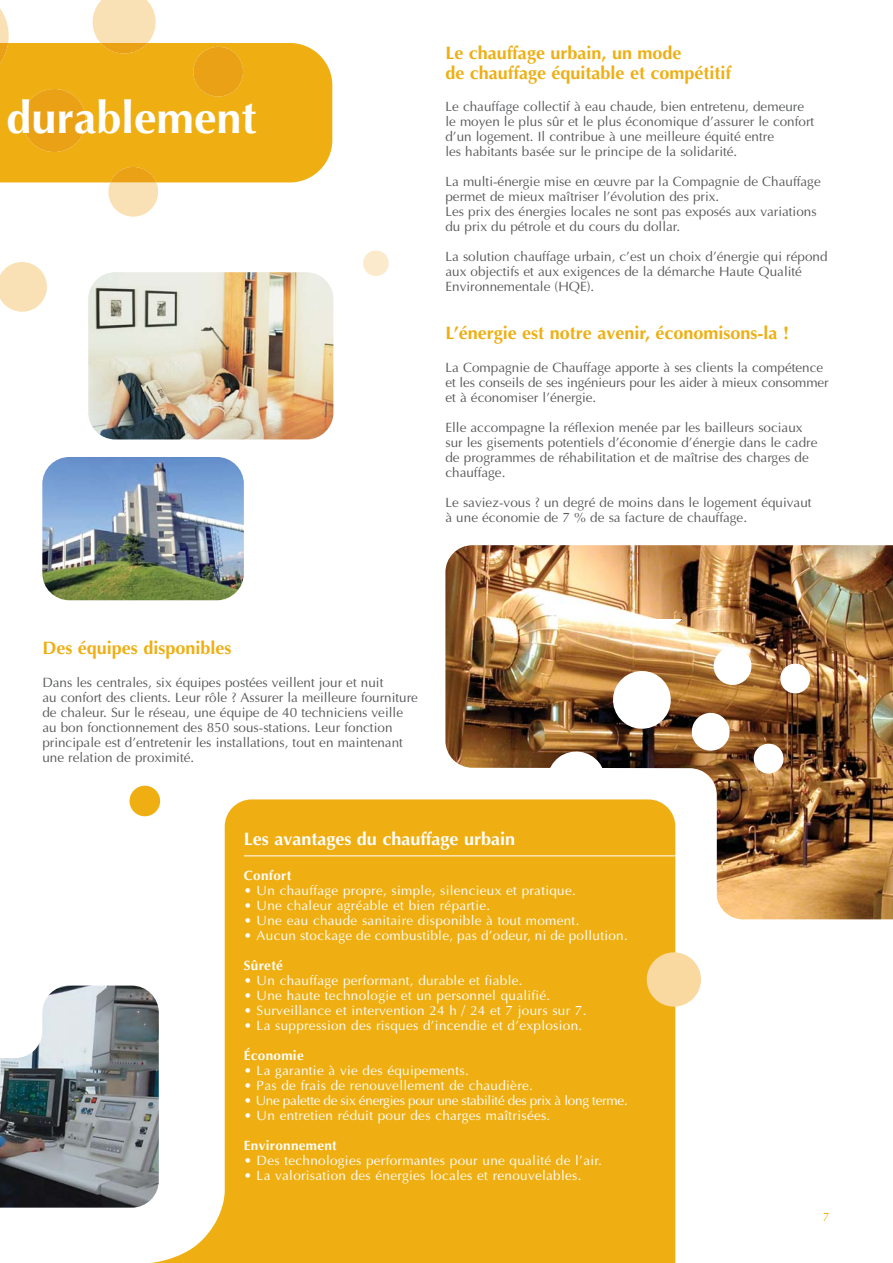
<style>
.page{position:relative;width:893px;height:1263px;background:#fff}
.page>*{position:absolute;margin:0;border:0;box-sizing:border-box;transform-origin:0 0}
.t1{font:700 45px "Optima";color:#fff}
.t2{font:700 18px/19.5px "Optima";color:#efaf13}
.t3{font:700 18px "Optima";color:#fff}
.t4{font:13.5px/15px "Optima";color:#58595b}
.t5{font:13.5px "Optima";letter-spacing:.02em;color:#fff}
.t6{font:13.5px "Optima";letter-spacing:-.015em;color:#fff}
.t7{font:700 13.5px "Optima";letter-spacing:.02em;color:#fff}
.t8{font:12px "Optima";color:#efaf13}
</style>
<div class="page">
<svg style="left:1px;top:43px;width:331px;height:436px"></svg>
<svg style="left:90px;top:0;width:70px;height:54px;background:#f7d99f"></svg>
<svg style="left:190px;top:43px;width:56px;height:54px;background:#eba616"></svg>
<svg style="left:1px;top:259px;width:49px;height:53px"></svg>
<svg style="left:1px;top:10px;width:9px;height:74px"></svg>
<svg style="left:19px;top:85px;width:70px;height:67px;background:#eba616"></svg>
<svg style="left:106px;top:164px;width:54px;height:53px;background:#f6d189"></svg>
<img style="left:445px;top:545px;width:447px;height:374px">
<div style="left:225px;top:799px;width:450px;height:463px;background:#efaf13"></div>
<hr style="left:244px;top:855px;width:432px;height:1px;background:#fff">
<img style="left:1px;top:986px;width:158px;height:199px">
<div style="left:129px;top:786px;width:31px;height:30px;background:#efaf13;border-radius:50%"></div>
<div style="left:363px;top:250px;width:26px;height:26px;background:#fbeacb;border-radius:50%"></div>
<div style="left:646px;top:952px;width:55px;height:55px;background:#f9d9a0;border-radius:50%"></div>
<img style="left:42px;top:457px;width:202px;height:143px;border-radius:27px">
<img style="left:88px;top:272px;width:245px;height:167px;border-radius:27px">
<svg style="left:1px;top:1185px;width:232px;height:78px"></svg>
<svg style="left:712px;top:645px;width:41px;height:42px"></svg>
<svg style="left:779px;top:662px;width:32px;height:33px"></svg>
<svg style="left:651px;top:771px;width:43px;height:15px"></svg>
<svg style="left:632px;top:619px;width:60px;height:9px"></svg>
<svg style="left:609px;top:667px;width:65px;height:66px"></svg>
<svg style="left:689px;top:710px;width:43px;height:43px"></svg>
<svg style="left:751px;top:742px;width:34px;height:34px"></svg>
<svg style="left:543px;top:748px;width:66px;height:38px"></svg>
<h1 class="t1" style="left:6px;top:99px;width:252px">durablement</h1>
<h2 class="t2" style="left:445px;top:45px;width:287px">Le chauffage urbain, un mode<br>de chauffage équitable et compétitif</h2>
<p class="t4" style="left:445px;top:101px;width:370px">Le chauffage collectif à eau chaude, bien entretenu, demeure le moyen le plus sûr et le plus économique d’assurer le confort d’un logement. Il contribue à une meilleure équité entre<br>les habitants basée sur le principe de la solidarité.</p>
<p class="t4" style="left:445px;top:176px;width:377px">La multi-énergie mise en œuvre par la Compagnie de Chauffage permet de mieux maîtriser l’évolution des prix.<br>Les prix des énergies locales ne sont pas exposés aux variations du prix du pétrole et du cours du dollar.</p>
<p class="t4" style="left:445px;top:251px;width:383px">La solution chauffage urbain, c’est un choix d’énergie qui répond aux objectifs et aux exigences de la démarche Haute Qualité<br>Environnementale (HQE).</p>
<h2 class="t2" style="left:445px;top:325px;width:345px">L’énergie est notre avenir, économisons-la !</h2>
<p class="t4" style="left:445px;top:362px;width:384px">La Compagnie de Chauffage apporte à ses clients la compétence et les conseils de ses ingénieurs pour les aider à mieux consommer et à économiser l’énergie.</p>
<p class="t4" style="left:445px;top:422px;width:373px">Elle accompagne la réflexion menée par les bailleurs sociaux sur les gisements potentiels d’économie d’énergie dans le cadre de programmes de réhabilitation et de maîtrise des charges de chauffage.</p>
<p class="t4" style="left:445px;top:497px;width:368px">Le saviez-vous ? un degré de moins dans le logement équivaut à une économie de 7 % de sa facture de chauffage.</p>
<h2 class="t2" style="left:42px;top:640px;width:191px">Des équipes disponibles</h2>
<p class="t4" style="left:42px;top:676px;width:377px">Dans les centrales, six équipes postées veillent jour et nuit<br>au confort des clients. Leur rôle ? Assurer la meilleure fourniture de chaleur. Sur le réseau, une équipe de 40 techniciens veille au bon fonctionnement des 850 sous-stations. Leur fonction principale est d’entretenir les installations, tout en maintenant une relation de proximité.</p>
<h2 class="t3" style="left:244px;top:831px;width:273px">Les avantages du chauffage urbain</h2>
<p class="t7" style="left:244px;top:870px;width:49px">Confort</p>
<p class="t5" style="left:244px;top:885px;width:333px">• Un chauffage propre, simple, silencieux et pratique.</p>
<p class="t5" style="left:244px;top:900px;width:248px">• Une chaleur agréable et bien répartie.</p>
<p class="t5" style="left:244px;top:915px;width:337px">• Une eau chaude sanitaire disponible à tout moment.</p>
<p class="t5" style="left:244px;top:930px;width:385px">• Aucun stockage de combustible, pas d’odeur, ni de pollution.</p>
<p class="t7" style="left:244px;top:960px;width:40px">Sûreté</p>
<p class="t5" style="left:244px;top:975px;width:280px">• Un chauffage performant, durable et fiable.</p>
<p class="t5" style="left:244px;top:990px;width:308px">• Une haute technologie et un personnel qualifié.</p>
<p class="t5" style="left:244px;top:1005px;width:344px">• Surveillance et intervention 24 h / 24 et 7 jours sur 7.</p>
<p class="t5" style="left:244px;top:1020px;width:340px">• La suppression des risques d’incendie et d’explosion.</p>
<p class="t7" style="left:244px;top:1050px;width:61px">Économie</p>
<p class="t5" style="left:244px;top:1065px;width:226px">• La garantie à vie des équipements.</p>
<p class="t5" style="left:244px;top:1080px;width:290px">• Pas de frais de renouvellement de chaudière.</p>
<p class="t6" style="left:244px;top:1095px;width:385px">• Une palette de six énergies pour une stabilité des prix à long terme.</p>
<p class="t5" style="left:244px;top:1110px;width:308px">• Un entretien réduit pour des charges maîtrisées.</p>
<p class="t7" style="left:244px;top:1140px;width:94px">Environnement</p>
<p class="t5" style="left:244px;top:1155px;width:359px">• Des technologies performantes pour une qualité de l’air.</p>
<p class="t5" style="left:244px;top:1170px;width:339px">• La valorisation des énergies locales et renouvelables.</p>
<p class="t8" style="left:822px;top:1212px;width:8px">7</p>
</div>
